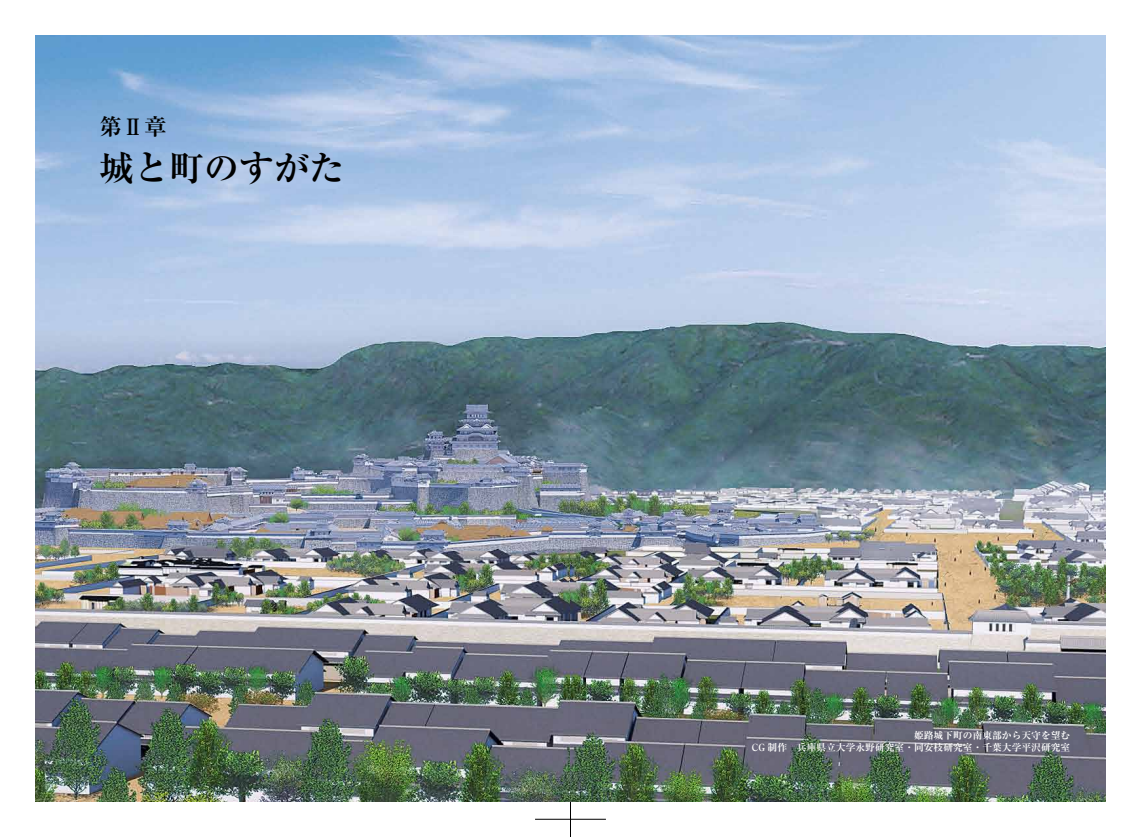
<style>
.page{position:relative;width:1141px;height:837px;background:#fff}
.page>*{position:absolute;margin:0;border:0;box-sizing:border-box;transform-origin:0 0}
.t1{font:700 35px "Ryumin Pro";color:#000}
.t2{font:700 22.5px "Ryumin Pro";color:#000}
.t3{font:700 9.75px/12.5px "Ryumin Pro";color:#fff;text-align:right}
</style>
<div class="page">
<img style="left:35px;top:35px;width:1071px;height:766px">
<hr style="left:535px;top:818px;width:71px;height:1px;background:#000">
<hr style="left:570px;top:801px;width:1px;height:35px;background:#000">
<h2 class="t2" style="left:99px;top:109px;width:91px">第Ⅱ章　</h2>
<h1 class="t1" style="left:99px;top:140px;width:246px">城と町のすがた</h1>
<p class="t3" style="left:752px;top:727px;width:320px">姫路城下町の南東部から天守を望む<br>CG 制作　兵庫県立大学永野研究室・同安枝研究室・千葉大学平沢研究室</p>
</div>
